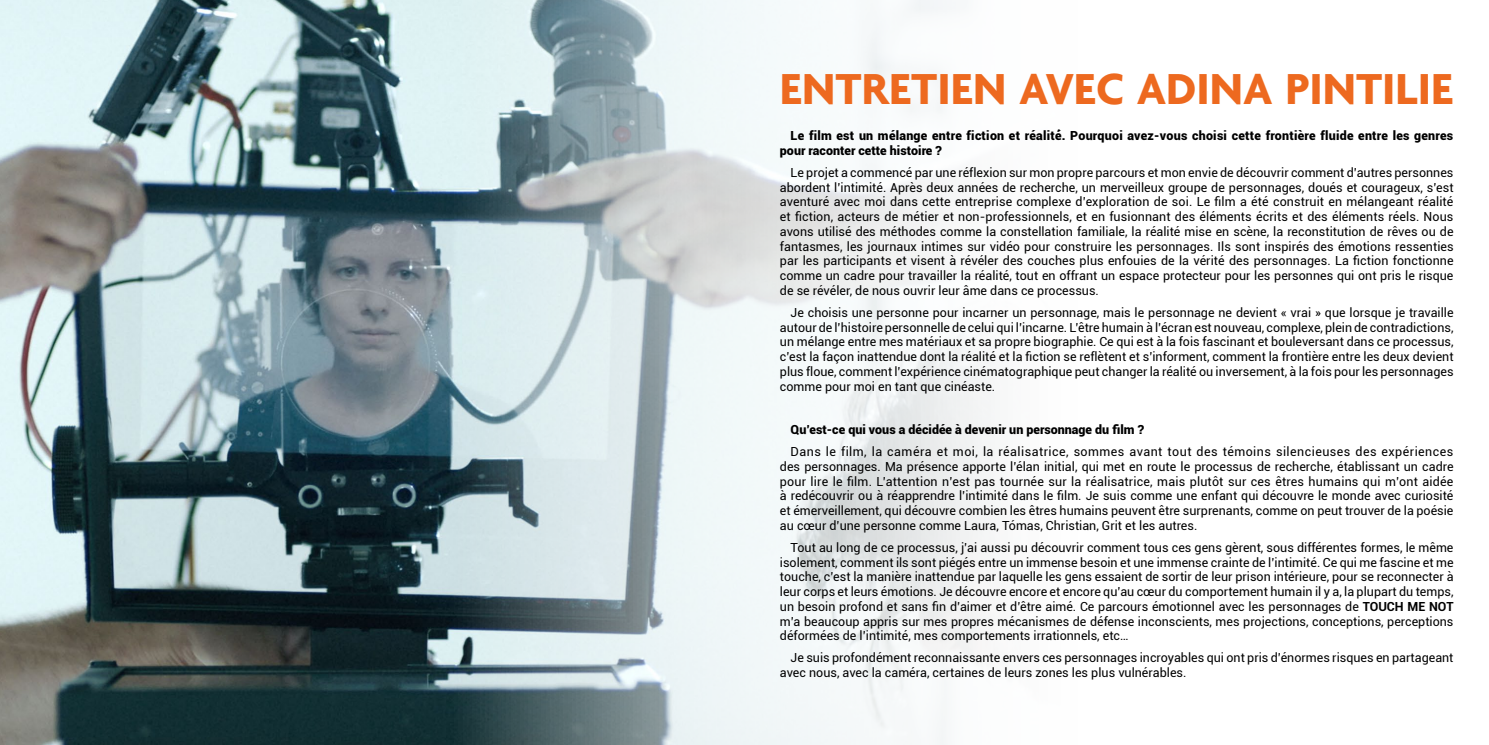
<style>
.page{position:relative;width:1489px;height:745px;background:#fff}
.page>*{position:absolute;margin:0;border:0;box-sizing:border-box;transform-origin:0 0}
.t1{font:700 46.88px "Agenda";color:#ed691f}
.t2{font:12.5px/14.8px "Roboto";color:#000;text-align:justify}
.t3{font:900 12.5px/14.8px "Roboto";letter-spacing:.015em;color:#000}
.s1{font-weight:700}
</style>
<div class="page">
<img style="left:0;top:0;width:991px;height:744px">
<h1 class="t1" style="left:780px;top:60px;width:675px">ENTRETIEN AVEC ADINA PINTILIE</h1>
<p class="t3" style="left:780px;top:128px;width:674px;text-indent:11px">Le film est un mélange entre fiction et réalité́. Pourquoi avez-vous choisi cette frontière fluide entre les genres pour raconter cette histoire ?</p>
<p class="t2" style="left:780px;top:164px;width:675px;text-indent:11px">Le projet a commencé par une réflexion sur mon propre parcours et mon envie de découvrir comment d’autres personnes abordent l’intimité. Après deux années de recherche, un merveilleux groupe de personnages, doués et courageux, s’est aventuré avec moi dans cette entreprise complexe d’exploration de soi. Le film a été construit en mélangeant réalité et fiction, acteurs de métier et non-professionnels, et en fusionnant des éléments écrits et des éléments réels. Nous avons utilisé des méthodes comme la constellation familiale, la réalité mise en scène, la reconstitution de rêves ou de fantasmes, les journaux intimes sur vidéo pour construire les personnages. Ils sont inspirés des émotions ressenties par les participants et visent à révéler des couches plus enfouies de la vérité des personnages. La fiction fonctionne comme un cadre pour travailler la réalité, tout en offrant un espace protecteur pour les personnes qui ont pris le risque de se révéler, de nous ouvrir leur âme dans ce processus.</p>
<p class="t2" style="left:780px;top:304px;width:675px;text-indent:11px">Je choisis une personne pour incarner un personnage, mais le personnage ne devient « vrai » que lorsque je travaille autour de l’histoire personnelle de celui qui l’incarne. L’être humain à l’écran est nouveau, complexe, plein de contradictions, un mélange entre mes matériaux et sa propre biographie. Ce qui est à la fois fascinant et bouleversant dans ce processus, c’est la façon inattendue dont la réalité et la fiction se reflètent et s’informent, comment la frontière entre les deux devient plus floue, comment l’expérience cinématographique peut changer la réalité ou inversement, à la fois pour les personnages comme pour moi en tant que cinéaste.</p>
<p class="t3" style="left:790px;top:421px;width:355px">Qu’est-ce qui vous a décidée à devenir un personnage du film ?</p>
<p class="t2" style="left:780px;top:443px;width:675px;text-indent:11px">Dans le film, la caméra et moi, la réalisatrice, sommes avant tout des témoins silencieuses des expériences des personnages. Ma présence apporte l’élan initial, qui met en route le processus de recherche, établissant un cadre pour lire le film. L’attention n’est pas tournée sur la réalisatrice, mais plutôt sur ces êtres humains qui m’ont aidée à redécouvrir ou à réapprendre l’intimité dans le film. Je suis comme une enfant qui découvre le monde avec curiosité et émerveillement, qui découvre combien les êtres humains peuvent être surprenants, comme on peut trouver de la poésie au cœur d’une personne comme Laura, Tómas, Christian, Grit et les autres.</p>
<p class="t2" style="left:780px;top:539px;width:675px;text-indent:11px">Tout au long de ce processus, j’ai aussi pu découvrir comment tous ces gens gèrent, sous différentes formes, le même isolement, comment ils sont piégés entre un immense besoin et une immense crainte de l’intimité. Ce qui me fascine et me touche, c’est la manière inattendue par laquelle les gens essaient de sortir de leur prison intérieure, pour se reconnecter à leur corps et leurs émotions. Je découvre encore et encore qu’au cœur du comportement humain il y a, la plupart du temps, un besoin profond et sans fin d’aimer et d’être aimé. Ce parcours émotionnel avec les personnages de <span class="s1">TOUCH ME NOT </span>m’a beaucoup appris sur mes propres mécanismes de défense inconscients, mes projections, conceptions, perceptions déformées de l’intimité, mes comportements irrationnels, etc…</p>
<p class="t2" style="left:780px;top:649px;width:675px;text-indent:11px">Je suis profondément reconnaissante envers ces personnages incroyables qui ont pris d’énormes risques en partageant avec nous, avec la caméra, certaines de leurs zones les plus vulnérables.</p>
</div>
